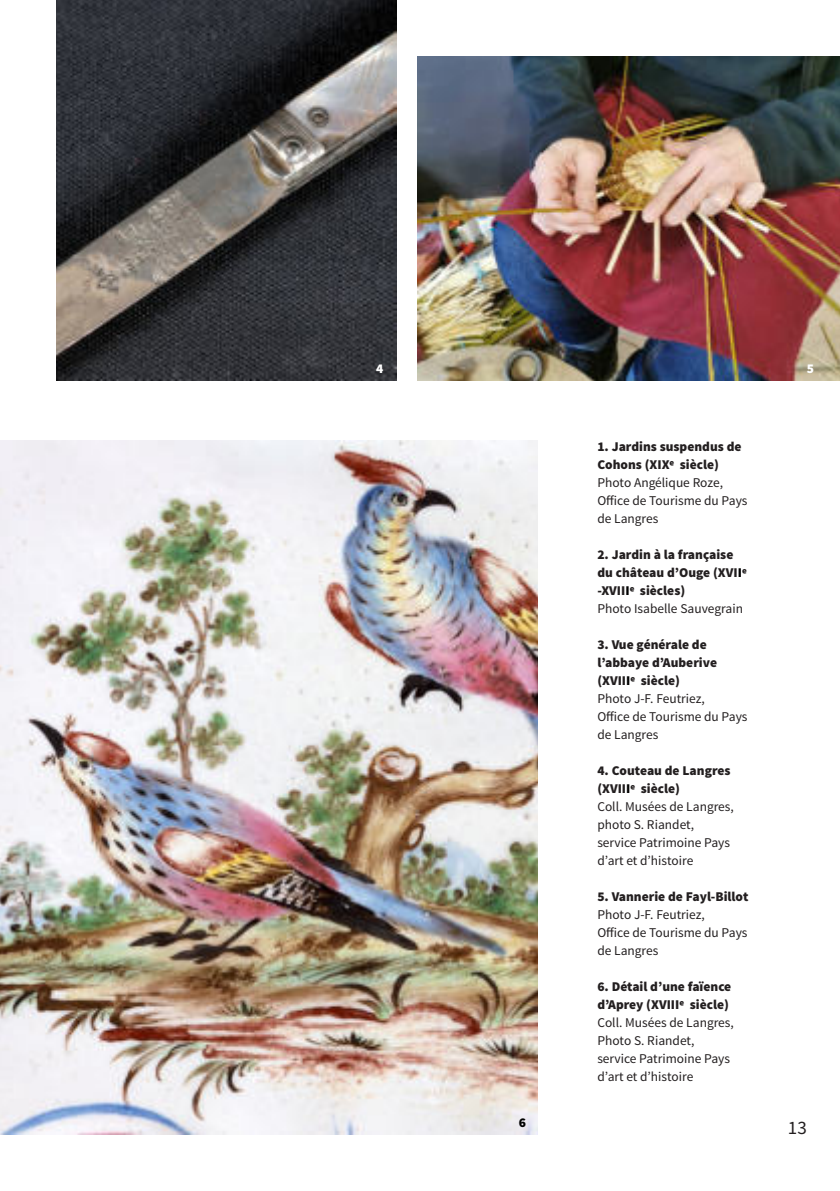
<style>
.page{position:relative;width:840px;height:1191px;background:#fff}
.page>*{position:absolute;margin:0;border:0;box-sizing:border-box;transform-origin:0 0}
.t1{font:19px "Source Sans Pro";color:#231f20}
.t2{font:13.4px/18px "Source Sans Pro";color:#231f20}
.t3{font:900 13.4px/18px "Source Sans Pro";color:#231f20}
.t4{font:900 13.4px "Source Sans Pro";color:#fff}
.t5{font:900 13.4px "Source Sans Pro";color:#000}
.s1{color:#000}
.s2{font-weight:400}
.s3{font-weight:900}
.s4{font-weight:900;color:#000}
</style>
<div class="page">
<img style="left:56px;top:1px;width:340px;height:380px">
<img style="left:417px;top:57px;width:422px;height:324px">
<img style="left:0;top:441px;width:537px;height:693px">
<p class="t4" style="left:376px;top:362px;width:9px">4</p>
<p class="t4" style="left:806px;top:362px;width:9px">5</p>
<p class="t3" style="left:597px;top:438px;width:146px">1. Jardins suspendus de<br>Cohons (XIXᵉ siècle)</p>
<p class="t2" style="left:597px;top:474px;width:152px">Photo Angélique Roze,<br>Office de Tourisme du Pays de Langres</p>
<p class="t3" style="left:597px;top:546px;width:151px">2. Jardin à la française du château dʼOuge (XVI<span class="s1">I</span>ᵉ -XVII<span class="s1">I</span>ᵉ siècles)<br><span class="s2">Photo Isabelle Sauvegrain</span></p>
<p class="t2" style="left:597px;top:636px;width:152px"><span class="s3">3. Vue générale de lʼabbaye dʼAuberive (XVII</span><span class="s4">I</span><span class="s3">ᵉ siècle)<br></span>Photo J-F. Feutriez,<br>Office de Tourisme du Pays de Langres</p>
<p class="t2" style="left:597px;top:762px;width:138px"><span class="s3">4. Couteau de Langres (XVII</span><span class="s4">I</span><span class="s3">ᵉ siècle)<br></span>Coll. Musées de Langres, photo S. Riandet, service Patrimoine Pays dʼart et dʼhistoire</p>
<p class="t3" style="left:597px;top:888px;width:152px">5. Vannerie de Fayl-Billot</p>
<p class="t2" style="left:597px;top:906px;width:152px">Photo J-F. Feutriez,<br>Office de Tourisme du Pays de Langres</p>
<p class="t3" style="left:597px;top:978px;width:135px">6. Détail dʼune faïence dʼAprey (XVIIIᵉ siècle)</p>
<p class="t2" style="left:597px;top:1014px;width:138px">Coll. Musées de Langres,<br>Photo S. Riandet, service Patrimoine Pays dʼart et dʼhistoire</p>
<p class="t5" style="left:518px;top:1115px;width:9px">6</p>
<h1 class="t1" style="left:787px;top:1118px;width:21px">13</h1>
</div>
